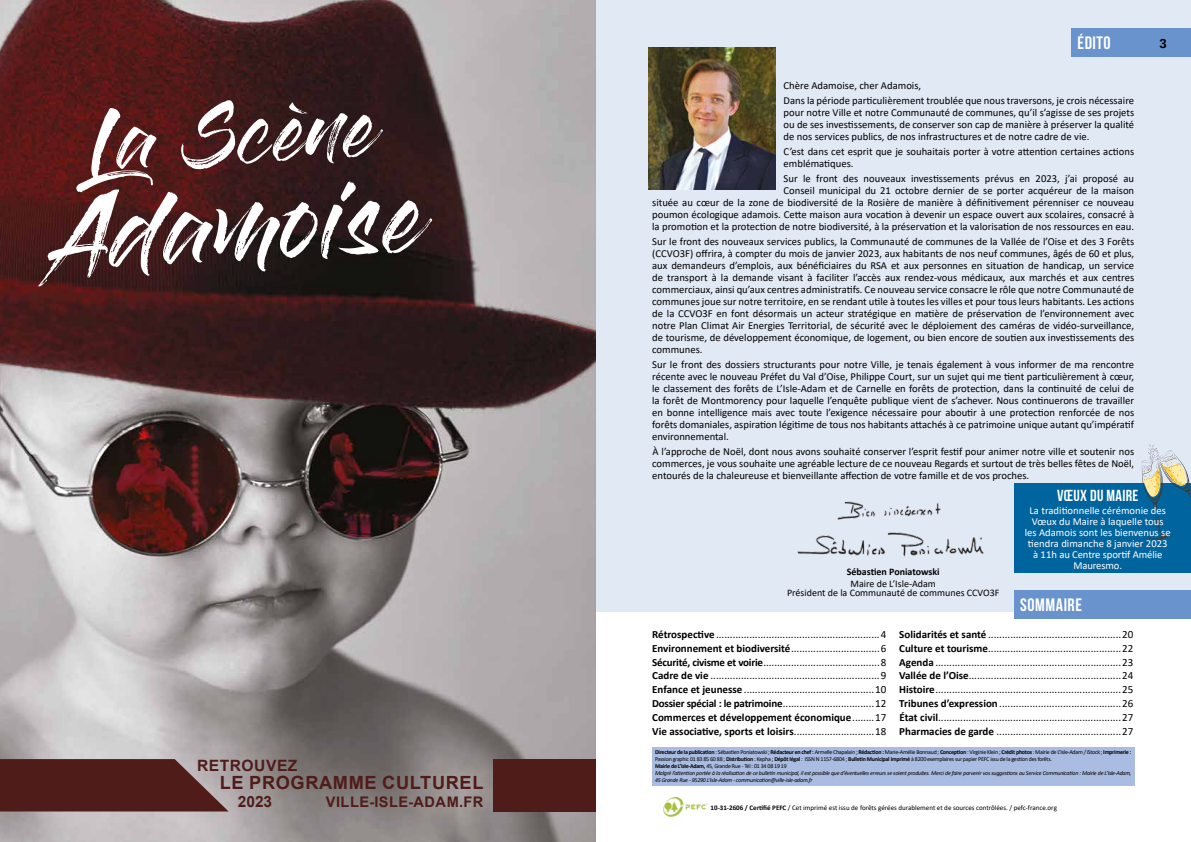
<style>
.page{position:relative;width:1191px;height:842px;background:#fff}
.page>*{position:absolute;margin:0;border:0;box-sizing:border-box;transform-origin:0 0}
.t1{font:74.2px "Gloss And Bloom";color:#fff;scale:1.1 1}
.t2{font:59.7px "Gloss And Bloom";color:#fff;scale:1.1 1}
.t3{font:700 18.2px "Arial";letter-spacing:.035em;color:#501c1a}
.t4{font:18px "Bebas Neue";letter-spacing:.03em;color:#fff}
.t5{font:16px "Bebas Neue";letter-spacing:.02em;color:#fff}
.t6{font:700 15.6px "Arial";letter-spacing:.035em;color:#501c1a}
.t7{font:700 15.5px "Arial";color:#501c1a}
.t8{font:700 14.6px "Arial";letter-spacing:.035em;color:#501c1a}
.t9{font:700 13px "Liberation Sans";color:#000}
.t10{font:11px/13.8px "Calibri";color:#000;text-align:justify}
.t11{font:10.6px/12px "Calibri";color:#000;text-align:justify}
.t12{font:10.6px/11px "Calibri";color:#fff;text-align:center}
.t13{font:10px/9px "Calibri";color:#000;text-align:center}
.t14{font:700 10px "Calibri";color:#000}
.t15{font:7px "Calibri";color:#000}
.t16{font:italic 6px/7px "Calibri";letter-spacing:-.04em;color:#000}
.s1{font-weight:700}
.s2{font-weight:700;font-style:normal}
.s3{font-style:normal}
</style>
<div class="page">
<div style="left:595px;top:0;width:596px;height:611px;background:#e1e9f5"></div>
<img style="left:648px;top:48px;width:127px;height:141px">
<div style="left:652px;top:747px;width:482px;height:38px;background:#aabce2"></div>
<div style="left:1072px;top:28px;width:119px;height:28px;background:#6993cd"></div>
<div style="left:1014px;top:590px;width:177px;height:28px;background:#6993cd"></div>
<img style="left:663px;top:798px;width:45px;height:19px">
<img style="left:0;top:0;width:595px;height:842px">
<svg style="left:0;top:759px;width:229px;height:52px;background:#5c2e2c"></svg>
<div style="left:493px;top:759px;width:102px;height:52px;background:#501c1a"></div>
<img style="left:837px;top:501px;width:104px;height:19px">
<img style="left:797px;top:532px;width:187px;height:25px">
<div style="left:1014px;top:483px;width:177px;height:90px;background:#00649e"></div>
<svg style="left:1141px;top:444px;width:50px;height:96px"></svg>
<h2 class="t2" style="left:87px;top:115px;width:261px;rotate:-3deg">La Scène</h2>
<h1 class="t1" style="left:49px;top:201px;width:339px;rotate:-3deg">Adamoise</h1>
<h3 class="t6" style="left:197px;top:754px;width:102px">RETROUVEZ</h3>
<h3 class="t3" style="left:220px;top:770px;width:265px">LE PROGRAMME CULTUREL</h3>
<h3 class="t7" style="left:238px;top:791px;width:36px">2023</h3>
<h3 class="t8" style="left:326px;top:792px;width:159px">VILLE-ISLE-ADAM.FR</h3>
<h3 class="t4" style="left:1077px;top:33px;width:35px">ÉDITO</h3>
<p class="t11" style="left:783px;top:78px;width:352px;line-height:14.8px">Chère Adamoise, cher Adamois,<br>Dans la période particulièrement troublée que nous traversons, je crois nécessaire</p>
<p class="t11" style="left:783px;top:107px;width:352px">pour notre Ville et notre Communauté de communes, qu’il s’agisse de ses projets ou de ses investissements, de conserver son cap de manière à préserver la qualité de nos services publics, de nos infrastructures et de notre cadre de vie.</p>
<p class="t11" style="left:783px;top:145px;width:352px">C’est dans cet esprit que je souhaitais porter à votre attention certaines actions emblématiques.</p>
<p class="t11" style="left:652px;top:172px;width:483px;text-align:right">Sur le front des nouveaux investissements prévus en 2023, j’ai proposé au<br>Conseil municipal du 21 octobre dernier de se porter acquéreur de la maison<br>située au cœur de la zone de biodiversité de la Rosière de manière à définitivement pérenniser ce nouveau poumon écologique adamois. Cette maison aura vocation à devenir un espace ouvert aux scolaires, consacré à la promotion et la protection de notre biodiversité, à la préservation et la valorisation de nos ressources en eau.</p>
<p class="t11" style="left:652px;top:235px;width:483px">Sur le front des nouveaux services publics, la Communauté de communes de la Vallée de l’Oise et des 3 Forêts (CCVO3F) offrira, à compter du mois de janvier 2023, aux habitants de nos neuf communes, âgés de 60 et plus, aux demandeurs d’emplois, aux bénéficiaires du RSA et aux personnes en situation de handicap, un service de transport à la demande visant à faciliter l’accès aux rendez-vous médicaux, aux marchés et aux centres commerciaux, ainsi qu’aux centres administratifs. Ce nouveau service consacre le rôle que notre Communauté de communes joue sur notre territoire, en se rendant utile à toutes les villes et pour tous leurs habitants. Les actions de la CCVO3F en font désormais un acteur stratégique en matière de préservation de l’environnement avec notre Plan Climat Air Energies Territorial, de sécurité avec le déploiement des caméras de vidéo-surveillance, de tourisme, de développement économique, de logement, ou bien encore de soutien aux investissements des communes.</p>
<p class="t11" style="left:652px;top:358px;width:483px">Sur le front des dossiers structurants pour notre Ville, je tenais également à vous informer de ma rencontre récente avec le nouveau Préfet du Val d’Oise, Philippe Court, sur un sujet qui me tient particulièrement à cœur, le classement des forêts de L’Isle-Adam et de Carnelle en forêts de protection, dans la continuité de celui de la forêt de Montmorency pour laquelle l’enquête publique vient de s’achever. Nous continuerons de travailler en bonne intelligence mais avec toute l’exigence nécessaire pour aboutir à une protection renforcée de nos forêts domaniales, aspiration légitime de tous nos habitants attachés à ce patrimoine unique autant qu’impératif environnemental.</p>
<p class="t11" style="left:652px;top:445px;width:483px">À l’approche de Noël, dont nous avons souhaité conserver l’esprit festif pour animer notre ville et soutenir nos commerces, je vous souhaite une agréable lecture de ce nouveau Regards et surtout de très belles fêtes de Noël, entourés de la chaleureuse et bienveillante affection de votre famille et de vos proches.</p>
<h3 class="t5" style="left:1057px;top:487px;width:83px">VŒUX DU MAIRE</h3>
<p class="t9" style="left:1159px;top:35px;width:9px">3</p>
<p class="t14" style="left:846px;top:565px;width:95px">Sébastien Poniatowski</p>
<p class="t13" style="left:787px;top:579px;width:214px">Maire de L’Isle-Adam<br>Président de la Communauté de communes CCVO3F</p>
<p class="t12" style="left:1024px;top:504px;width:147px">La traditionnelle cérémonie des<br>Vœux du Maire à laquelle tous les Adamois sont les bienvenus se tiendra dimanche 8 janvier 2023 à 11h au Centre sportif Amélie<br>Mauresmo.</p>
<h3 class="t4" style="left:1020px;top:595px;width:63px">SOMMAIRE</h3>
<p class="t10" style="left:652px;top:627px;width:236px"><span class="s1">Rétrospective</span>...........................................................4<br><span class="s1">Environnement et biodiversité</span>................................6<br><span class="s1">Sécurité, civisme et voirie</span>..........................................8<br><span class="s1">Cadre de vie</span> .............................................................9<br><span class="s1">Enfance et jeunesse</span> ...............................................10<br><span class="s1">Dossier spécial : le patrimoine</span>.................................12<br><span class="s1">Commerces et développement économique</span>........17<br><span class="s1">Vie associative, sports et loisirs</span>.............................18</p>
<p class="t10" style="left:899px;top:627px;width:236px"><span class="s1">Solidarités et santé</span> ................................................20<br><span class="s1">Culture et tourisme</span>................................................22<br><span class="s1">Agenda</span> ...................................................................23<br><span class="s1">Vallée de l’Oise</span>.......................................................24<br><span class="s1">Histoire</span>...................................................................25<br><span class="s1">Tribunes d’expression</span>............................................26<br><span class="s1">État civil</span>..................................................................27<br><span class="s1">Pharmacies de garde</span> .............................................27</p>
<p class="t16" style="left:655px;top:748px;width:478px"><span class="s2">Directeur de la publication</span> <span class="s3">: Sébastien Poniatowski ;</span> <span class="s2">Rédacteur en chef :</span> <span class="s3">Armelle Chapalain ;</span> <span class="s2">Rédaction :</span> <span class="s3">Marie-Amélie Bonnaud ;</span> <span class="s2">Conception</span> <span class="s3">: Virginie Klein ;</span> <span class="s2">Crédit photos</span> <span class="s3">: Mairie de L’Isle-Adam / iStock ;</span> <span class="s2">Imprimerie :<br></span><span class="s3">Passion graphic 01 83 85 60 88 ;</span> <span class="s2">Distribution</span> <span class="s3">: Kepha ;</span> <span class="s2">Dépôt légal</span> <span class="s3">: ISSN N 1157-6804 ;</span> <span class="s2">Bulletin Municipal imprimé</span> <span class="s3">à 8200 exemplaires sur papier PEFC issu de la gestion des forêts.<br></span><span class="s2">Mairie de L’Isle-Adam,</span> <span class="s3">45, Grande Rue - Tél : 01 34 08 19 19<br></span>Malgré l’attention portée à la réalisation de ce bulletin municipal, il est possible que d’éventuelles erreurs se soient produites. Merci de faire parvenir vos suggestions au Service Communication : Mairie de L’Isle-Adam, 45 Grande Rue - 95290 L’Isle-Adam - communication@ville-isle-adam.fr</p>
<p class="t15" style="left:710px;top:802px;width:348px"><span class="s1">10-31-2606 / Certifié PEFC</span> / Cet imprimé est issu de forêts gérées durablement et de sources contrôlées. / pefc-france.org</p>
</div>
